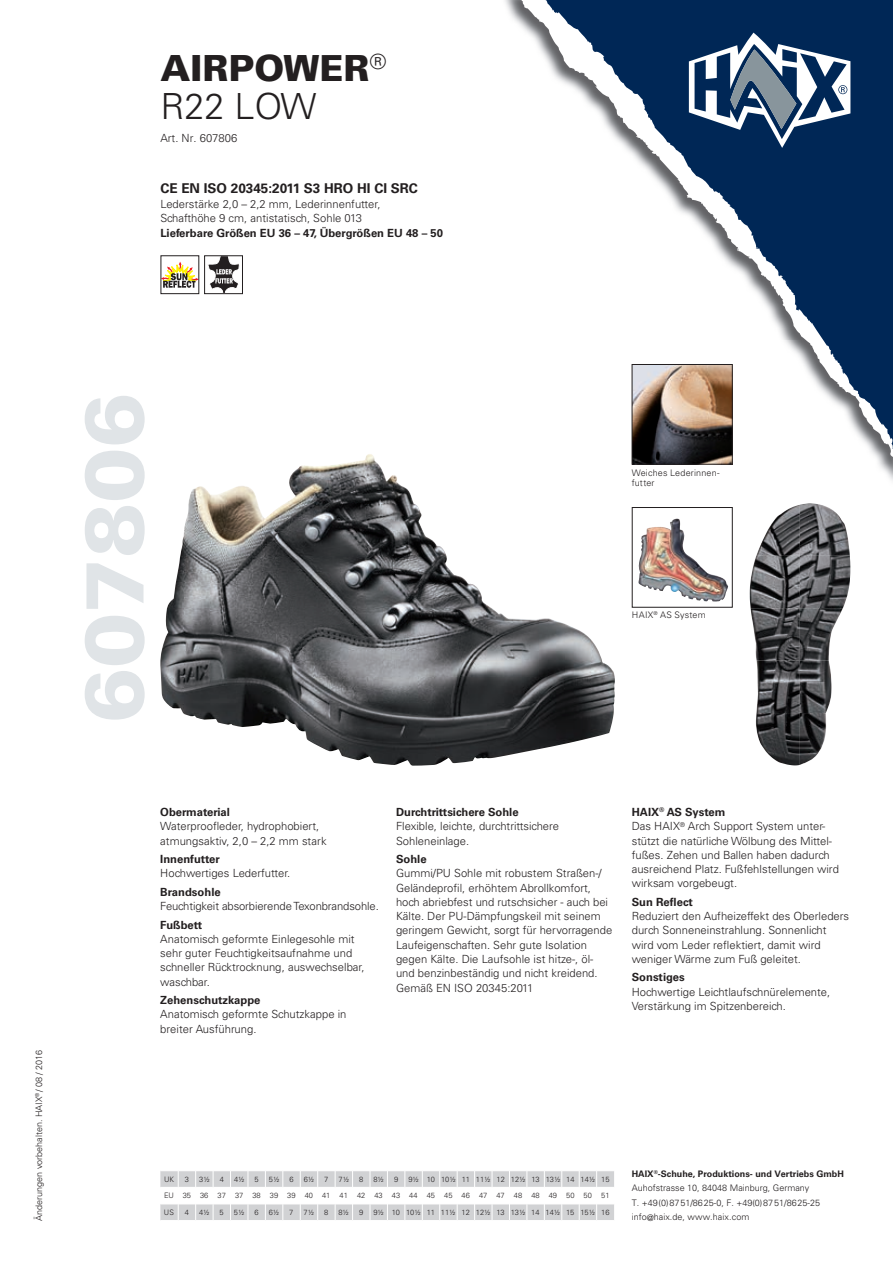
<style>
.page{position:relative;width:893px;height:1263px;background:#fff}
.page>*{position:absolute;margin:0;border:0;box-sizing:border-box;transform-origin:0 0}
.t1{font:900 82.5px "Univers LT Std";color:#e0e4e7}
.t2{font:900 36px/37.5px "Univers LT Std";color:#231f20}
.t3{font:700 13.5px "Univers LT Std";color:#231f20}
.t4{font:300 11.25px/14.2px "Univers LT Std";color:#231f20}
.t5{font:700 11.25px "Univers LT Std";color:#231f20}
.t6{font:300 9px/14.2px "Univers LT Std";color:#231f20}
.t7{font:300 9px/10.8px "Univers LT Std";letter-spacing:.02em;color:#231f20}
.t8{font:300 7.5px "Univers LT Std";color:#231f20}
.s1{font-weight:300}
.s2{font-weight:700}
</style>
<div class="page">
<svg style="left:533px;top:0;width:360px;height:466px"></svg>
<svg style="left:689px;top:33px;width:161px;height:115px"></svg>
<img style="left:634px;top:366px;width:97px;height:97px">
<div style="left:632px;top:364px;width:101px;height:101px;border:1px solid #231f20"></div>
<img style="left:638px;top:519px;width:74px;height:82px">
<div style="left:632px;top:507px;width:101px;height:101px;border:1px solid #231f20"></div>
<img style="left:160px;top:454px;width:455px;height:312px">
<img style="left:756px;top:505px;width:44px;height:51px">
<img style="left:800px;top:503px;width:50px;height:53px">
<img style="left:750px;top:556px;width:100px;height:52px">
<img style="left:750px;top:608px;width:93px;height:53px">
<img style="left:756px;top:661px;width:76px;height:52px">
<img style="left:756px;top:713px;width:70px;height:52px">
<svg style="left:160px;top:1171px;width:454px;height:49px"></svg>
<svg style="left:163px;top:262px;width:34px;height:26px"></svg>
<svg style="left:208px;top:258px;width:32px;height:34px"></svg>
<div style="left:204px;top:256px;width:39px;height:38px;border:1px solid #231f20"></div>
<h2 class="t2" style="left:160px;top:49px;width:227px">AIRPOWER<sup>®<br></sup><span class="s1">R22 LOW</span></h2>
<p class="t4" style="left:160px;top:130px;width:78px">Art. Nr. 607806</p>
<p class="t3" style="left:160px;top:180px;width:259px">CE EN ISO 20345:2011 S3 HRO HI CI SRC</p>
<p class="t4" style="left:160px;top:198px;width:222px;line-height:13.5px">Lederstärke 2,0 – 2,2 mm, Lederinnenfutter,<br>Schafthöhe 9 cm, antistatisch, Sohle 013</p>
<p class="t5" style="left:160px;top:227px;width:284px">Lieferbare Größen EU 36 – 47, Übergrößen EU 48 – 50</p>
<p class="t6" style="left:32px;top:1221px;width:172px;rotate:-90deg">Änderungen vorbehalten. HAIX<sup>®</sup>/ 08 / 2016</p>
<h1 class="t1" style="left:62px;top:723px;width:332px;rotate:-90deg">607806</h1>
<p class="t7" style="left:632px;top:467px;width:89px">Weiches Lederinnen&shy;futter</p>
<p class="t7" style="left:632px;top:610px;width:75px">HAIX<sup>®</sup> AS System</p>
<p class="t5" style="left:160px;top:805px;width:71px">Obermaterial</p>
<p class="t4" style="left:160px;top:819px;width:168px">Waterproofleder, hydrophobiert, atmungsaktiv, 2,0 – 2,2 mm stark</p>
<p class="t5" style="left:160px;top:852px;width:61px">Innenfutter</p>
<p class="t4" style="left:160px;top:866px;width:132px">Hochwertiges Lederfutter.</p>
<p class="t5" style="left:160px;top:885px;width:62px">Brandsohle</p>
<p class="t4" style="left:160px;top:899px;width:220px">Feuchtigkeit absorbierende Texonbrandsohle.</p>
<p class="t5" style="left:160px;top:918px;width:44px">Fußbett</p>
<p class="t4" style="left:160px;top:932px;width:206px">Anatomisch geformte Einlegesohle mit sehr guter Feuchtigkeitsaufnahme und schneller Rücktrocknung, auswechselbar, waschbar.</p>
<p class="t5" style="left:160px;top:994px;width:102px">Zehenschutzkappe</p>
<p class="t4" style="left:160px;top:1007px;width:188px">Anatomisch geformte Schutzkappe in breiter Ausführung.</p>
<p class="t5" style="left:396px;top:806px;width:124px">Durchtrittsichere Sohle</p>
<p class="t4" style="left:396px;top:819px;width:165px">Flexible, leichte, durchtrittsichere<br>Sohleneinlage.</p>
<p class="t5" style="left:396px;top:853px;width:32px">Sohle</p>
<p class="t4" style="left:396px;top:866px;width:218px">Gummi/PU Sohle mit robustem Straßen-/ Geländeprofil, erhöhtem Abrollkomfort, hoch abriebfest und rutschsicher - auch bei Kälte. Der PU-Dämpfungskeil mit seinem geringem Gewicht, sorgt für hervorragende Laufeigenschaften. Sehr gute Isolation gegen Kälte. Die Laufsohle ist hitze-, öl&shy;und benzinbeständig und nicht kreidend.<br>Gemäß EN ISO 20345:2011</p>
<p class="t4" style="left:632px;top:805px;width:209px"><span class="s2">HAIX</span><sup>®</sup> <span class="s2">AS System<br></span>Das HAIX<sup>®</sup> Arch Support System unter&shy;stützt die natürliche Wölbung des Mittel&shy;fußes. Zehen und Ballen haben dadurch ausreichend Platz. Fußfehlstellungen wird wirksam vorgebeugt.</p>
<p class="t5" style="left:632px;top:895px;width:63px">Sun Reflect</p>
<p class="t4" style="left:632px;top:909px;width:219px">Reduziert den Aufheizeffekt des Oberleders durch Sonneneinstrahlung. Sonnenlicht wird vom Leder reflektiert, damit wird weniger Wärme zum Fuß geleitet.</p>
<p class="t5" style="left:632px;top:971px;width:54px">Sonstiges</p>
<p class="t4" style="left:632px;top:984px;width:200px">Hochwertige Leichtlaufschnürelemente,<br>Verstärkung im Spitzenbereich.</p>
<p class="t8" style="left:164px;top:1174px;width:11px">UK</p>
<p class="t8" style="left:185px;top:1174px;width:6px">3</p>
<p class="t8" style="left:199px;top:1174px;width:12px">3½</p>
<p class="t8" style="left:220px;top:1174px;width:6px">4</p>
<p class="t8" style="left:234px;top:1174px;width:12px">4½</p>
<p class="t8" style="left:255px;top:1174px;width:6px">5</p>
<p class="t8" style="left:269px;top:1174px;width:12px">5½</p>
<p class="t8" style="left:289px;top:1174px;width:6px">6</p>
<p class="t8" style="left:304px;top:1174px;width:12px">6½</p>
<p class="t8" style="left:324px;top:1174px;width:6px">7</p>
<p class="t8" style="left:339px;top:1174px;width:12px">7½</p>
<p class="t8" style="left:359px;top:1174px;width:6px">8</p>
<p class="t8" style="left:373px;top:1174px;width:12px">8½</p>
<p class="t8" style="left:394px;top:1174px;width:6px">9</p>
<p class="t8" style="left:408px;top:1174px;width:203px">9½ 10 10½ 11 11½ 12 12½ 13 13½ 14 14½ 15</p>
<p class="t8" style="left:164px;top:1191px;width:447px">EU 35 36 37 37 38 39 39 40 41 41 42 43 43 44 45 45 46 47 47 48 48 49 50 50 51</p>
<p class="t8" style="left:164px;top:1208px;width:11px">US</p>
<p class="t8" style="left:185px;top:1208px;width:6px">4</p>
<p class="t8" style="left:199px;top:1208px;width:12px">4½</p>
<p class="t8" style="left:220px;top:1208px;width:6px">5</p>
<p class="t8" style="left:234px;top:1208px;width:12px">5½</p>
<p class="t8" style="left:254px;top:1208px;width:6px">6</p>
<p class="t8" style="left:269px;top:1208px;width:12px">6½</p>
<p class="t8" style="left:289px;top:1208px;width:6px">7</p>
<p class="t8" style="left:304px;top:1208px;width:12px">7½</p>
<p class="t8" style="left:324px;top:1208px;width:6px">8</p>
<p class="t8" style="left:338px;top:1208px;width:12px">8½</p>
<p class="t8" style="left:359px;top:1208px;width:6px">9</p>
<p class="t8" style="left:373px;top:1208px;width:238px">9½ 10 10½ 11 11½ 12 12½ 13 13½ 14 14½ 15 15½ 16</p>
<p class="t6" style="left:632px;top:1167px;width:214px"><span class="s2">HAIX</span><sup>®</sup><span class="s2">-Schuhe, Produktions- und Vertriebs GmbH </span>Auhofstrasse 10, 84048 Mainburg, Germany<br>T. +49(0)8751/8625-0, F. +49(0)8751/8625-25 info@haix.de, www.haix.com</p>
</div>
